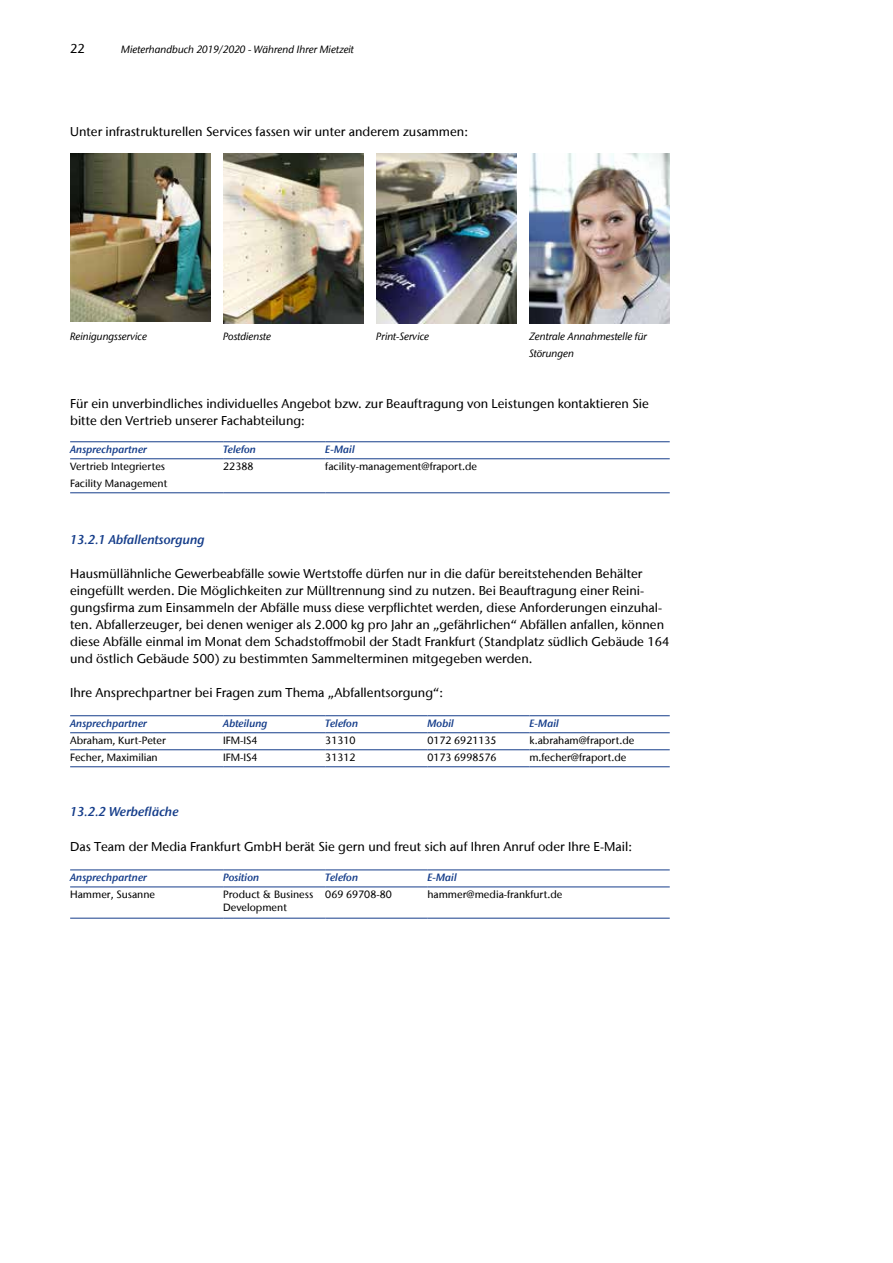
<style>
.page{position:relative;width:893px;height:1263px;background:#fff}
.page>*{position:absolute;margin:0;border:0;box-sizing:border-box;transform-origin:0 0}
.t1{font:500 12.75px/17px "Stone Sans Fraport II";color:#000}
.t2{font:italic 600 12.75px "Stone Sans Fraport II";color:#153d8a}
.t3{font:500 10.5px/17px "Stone Sans Fraport II";color:#000}
.t4{font:italic 500 10.5px/17px "Stone Sans Fraport II";color:#000}
.t5{font:italic 600 10.5px "Stone Sans Fraport II";color:#153d8a}
</style>
<div class="page">
<hr style="left:70px;top:458px;width:153px;height:1px;background:#153d8a">
<hr style="left:223px;top:458px;width:102px;height:1px;background:#153d8a">
<hr style="left:325px;top:458px;width:345px;height:1px;background:#153d8a">
<hr style="left:70px;top:492px;width:153px;height:1px;background:#153d8a">
<hr style="left:223px;top:492px;width:102px;height:1px;background:#153d8a">
<hr style="left:325px;top:492px;width:345px;height:1px;background:#153d8a">
<hr style="left:70px;top:441px;width:153px;height:1px;background:#153d8a">
<hr style="left:223px;top:441px;width:102px;height:1px;background:#153d8a">
<hr style="left:325px;top:441px;width:345px;height:1px;background:#153d8a">
<hr style="left:70px;top:732px;width:153px;height:1px;background:#153d8a">
<hr style="left:223px;top:732px;width:102px;height:1px;background:#153d8a">
<hr style="left:325px;top:732px;width:102px;height:1px;background:#153d8a">
<hr style="left:427px;top:732px;width:102px;height:1px;background:#153d8a">
<hr style="left:529px;top:732px;width:141px;height:1px;background:#153d8a">
<hr style="left:70px;top:749px;width:153px;height:1px;background:#153d8a">
<hr style="left:223px;top:749px;width:102px;height:1px;background:#153d8a">
<hr style="left:325px;top:749px;width:102px;height:1px;background:#153d8a">
<hr style="left:427px;top:749px;width:102px;height:1px;background:#153d8a">
<hr style="left:529px;top:749px;width:141px;height:1px;background:#153d8a">
<hr style="left:70px;top:766px;width:153px;height:1px;background:#153d8a">
<hr style="left:223px;top:766px;width:102px;height:1px;background:#153d8a">
<hr style="left:325px;top:766px;width:102px;height:1px;background:#153d8a">
<hr style="left:427px;top:766px;width:102px;height:1px;background:#153d8a">
<hr style="left:529px;top:766px;width:141px;height:1px;background:#153d8a">
<hr style="left:70px;top:715px;width:153px;height:1px;background:#153d8a">
<hr style="left:223px;top:715px;width:102px;height:1px;background:#153d8a">
<hr style="left:325px;top:715px;width:102px;height:1px;background:#153d8a">
<hr style="left:427px;top:715px;width:102px;height:1px;background:#153d8a">
<hr style="left:529px;top:715px;width:141px;height:1px;background:#153d8a">
<hr style="left:70px;top:886px;width:153px;height:1px;background:#153d8a">
<hr style="left:223px;top:886px;width:102px;height:1px;background:#153d8a">
<hr style="left:325px;top:886px;width:102px;height:1px;background:#153d8a">
<hr style="left:427px;top:886px;width:243px;height:1px;background:#153d8a">
<hr style="left:70px;top:918px;width:153px;height:1px;background:#153d8a">
<hr style="left:223px;top:918px;width:102px;height:1px;background:#153d8a">
<hr style="left:325px;top:918px;width:102px;height:1px;background:#153d8a">
<hr style="left:427px;top:918px;width:243px;height:1px;background:#153d8a">
<hr style="left:70px;top:869px;width:153px;height:1px;background:#153d8a">
<hr style="left:223px;top:869px;width:102px;height:1px;background:#153d8a">
<hr style="left:325px;top:869px;width:102px;height:1px;background:#153d8a">
<hr style="left:427px;top:869px;width:243px;height:1px;background:#153d8a">
<img style="left:70px;top:153px;width:140px;height:168px">
<img style="left:223px;top:153px;width:141px;height:170px">
<img style="left:376px;top:153px;width:141px;height:170px">
<img style="left:529px;top:153px;width:141px;height:170px">
<p class="t1" style="left:70px;top:40px;width:16px">22</p>
<p class="t4" style="left:121px;top:41px;width:234px">Mieterhandbuch 2019/2020 - Während Ihrer Mietzeit</p>
<p class="t1" style="left:70px;top:123px;width:399px">Unter infrastrukturellen Services fassen wir unter anderem zusammen:</p>
<p class="t4" style="left:70px;top:328px;width:78px">Reinigungsservice</p>
<p class="t4" style="left:223px;top:328px;width:49px">Postdienste</p>
<p class="t4" style="left:376px;top:328px;width:54px">Print-Service</p>
<p class="t4" style="left:529px;top:328px;width:119px">Zentrale Annahmestelle für<br>Störungen</p>
<p class="t1" style="left:70px;top:395px;width:580px">Für ein unverbindliches individuelles Angebot bzw. zur Beauftragung von Leistungen kontaktieren Sie bitte den Vertrieb unserer Fachabteilung:</p>
<p class="t5" style="left:70px;top:442px;width:78px">Ansprechpartner</p>
<p class="t5" style="left:223px;top:442px;width:34px">Telefon</p>
<p class="t5" style="left:325px;top:442px;width:31px">E-Mail</p>
<p class="t3" style="left:70px;top:457px;width:99px">Vertrieb Integriertes<br>Facility Management</p>
<p class="t3" style="left:223px;top:457px;width:32px">22388</p>
<p class="t3" style="left:325px;top:457px;width:153px">facility-management@fraport.de</p>
<p class="t2" style="left:70px;top:532px;width:136px">13.2.1 Abfallentsorgung</p>
<p class="t1" style="left:70px;top:565px;width:601px">Hausmüllähnliche Gewerbeabfälle sowie Wertstoffe dürfen nur in die dafür bereitstehenden Behälter eingefüllt werden. Die Möglichkeiten zur Mülltrennung sind zu nutzen. Bei Beauftragung einer Reini&shy;gungsfirma zum Einsammeln der Abfälle muss diese verpflichtet werden, diese Anforderungen einzuhal&shy;ten. Abfallerzeuger, bei denen weniger als 2.000 kg pro Jahr an „gefährlichen“ Abfällen anfallen, können diese Abfälle einmal im Monat dem Schadstoffmobil der Stadt Frankfurt (Standplatz südlich Gebäude 164 und östlich Gebäude 500) zu bestimmten Sammelterminen mitgegeben werden.</p>
<p class="t1" style="left:70px;top:684px;width:374px">Ihre Ansprechpartner bei Fragen zum Thema „Abfallentsorgung“:</p>
<p class="t5" style="left:70px;top:716px;width:78px">Ansprechpartner</p>
<p class="t5" style="left:223px;top:716px;width:46px">Abteilung</p>
<p class="t5" style="left:325px;top:716px;width:34px">Telefon</p>
<p class="t5" style="left:427px;top:716px;width:28px">Mobil</p>
<p class="t5" style="left:529px;top:716px;width:31px">E-Mail</p>
<p class="t3" style="left:70px;top:731px;width:97px">Abraham, Kurt-Peter</p>
<p class="t3" style="left:223px;top:731px;width:36px">IFM-IS4</p>
<p class="t3" style="left:325px;top:731px;width:32px">31310</p>
<p class="t3" style="left:427px;top:731px;width:71px">0172 6921135</p>
<p class="t3" style="left:529px;top:731px;width:106px">k.abraham@fraport.de</p>
<p class="t3" style="left:70px;top:748px;width:89px">Fecher, Maximilian</p>
<p class="t3" style="left:223px;top:748px;width:36px">IFM-IS4</p>
<p class="t3" style="left:325px;top:748px;width:32px">31312</p>
<p class="t3" style="left:427px;top:748px;width:71px">0173 6998576</p>
<p class="t3" style="left:529px;top:748px;width:99px">m.fecher@fraport.de</p>
<p class="t2" style="left:70px;top:804px;width:110px">13.2.2 Werbefläche</p>
<p class="t1" style="left:70px;top:837px;width:563px">Das Team der Media Frankfurt GmbH berät Sie gern und freut sich auf Ihren Anruf oder Ihre E-Mail:</p>
<p class="t5" style="left:70px;top:871px;width:78px">Ansprechpartner</p>
<p class="t5" style="left:223px;top:871px;width:38px">Position</p>
<p class="t5" style="left:325px;top:871px;width:34px">Telefon</p>
<p class="t5" style="left:427px;top:871px;width:31px">E-Mail</p>
<p class="t3" style="left:70px;top:886px;width:87px">Hammer, Susanne</p>
<p class="t3" style="left:223px;top:888px;width:92px;line-height:12.6px">Product &amp; Business<br>Development</p>
<p class="t3" style="left:325px;top:886px;width:68px">069 69708-80</p>
<p class="t3" style="left:427px;top:886px;width:137px">hammer@media-frankfurt.de</p>
</div>
